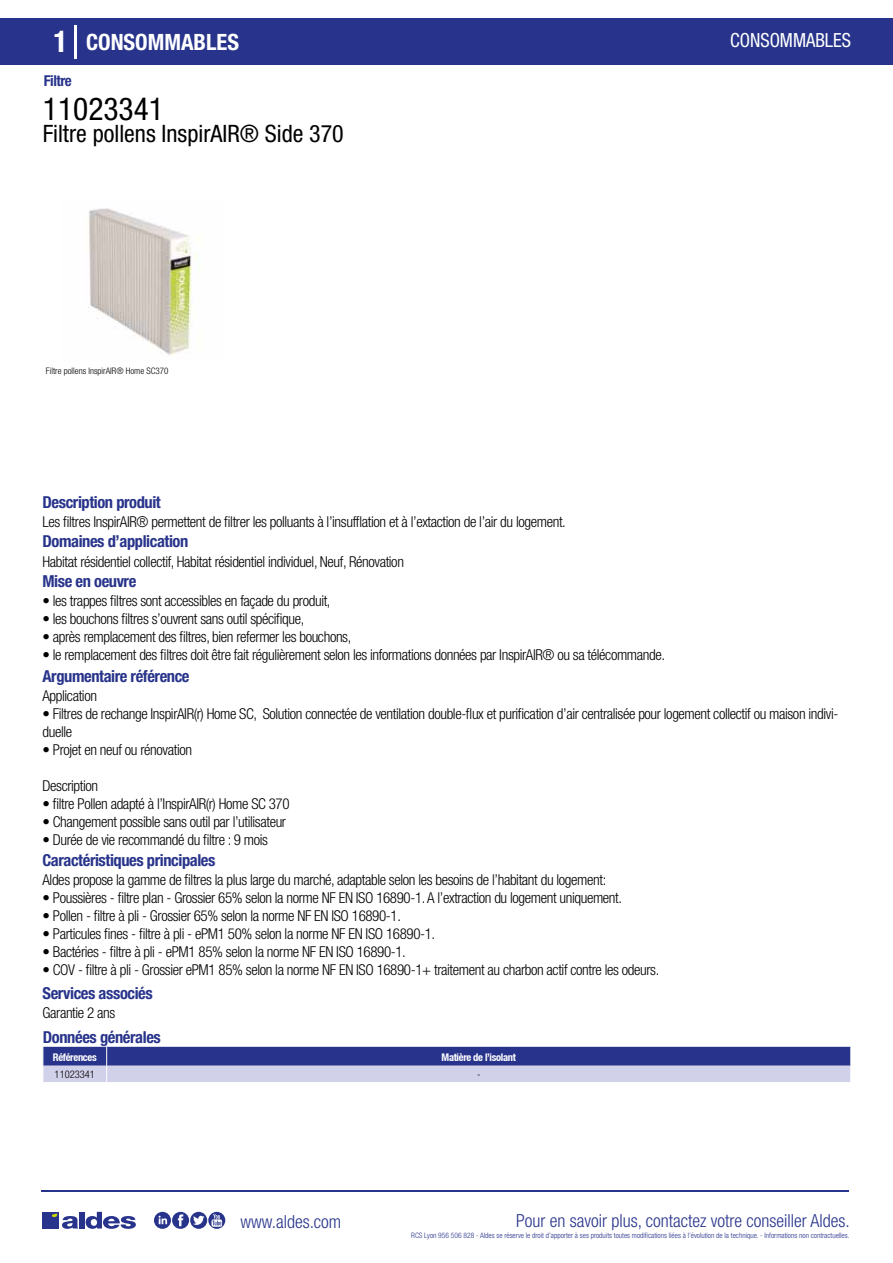
<style>
.page{position:relative;width:893px;height:1263px;background:#fff}
.page>*{position:absolute;margin:0;border:0;box-sizing:border-box;transform-origin:0 0}
.t1{font:condensed 31.5px "Helvetica Neue LT Std";color:#000}
.t2{font:condensed 24px "Helvetica Neue LT Std";color:#000}
.t3{font:700 condensed 22.5px "Helvetica Neue LT Std";color:#fff}
.t4{font:condensed 19.5px "Helvetica Neue LT Std";color:#fff;scale:.95 1}
.t5{font:300 condensed 18px "Helvetica Neue";color:#28348b}
.t6{font:700 condensed 16.5px "Helvetica Neue LT Std";letter-spacing:-.025em;color:#28348b}
.t7{font:300 condensed 15px/18px "Helvetica Neue LT Std";letter-spacing:-.025em;color:#000}
.t8{font:700 condensed 15px "Helvetica Neue LT Std";letter-spacing:-.035em;color:#28348b}
.t9{font:700 condensed 10.5px "Helvetica Neue";letter-spacing:-.03em;color:#fff}
.t10{font:300 condensed 10.5px "Helvetica Neue";color:#000}
.t11{font:300 condensed 9px "Helvetica Neue";color:#000}
.t12{font:300 condensed 7.5px "Helvetica Neue";color:#28348b}
.s1{font-size:30px}
</style>
<div class="page">
<div style="left:0;top:18px;width:893px;height:46px;background:#28348b"></div>
<hr style="left:74px;top:25px;width:2px;height:33px;background:#fff">
<img style="left:88px;top:208px;width:113px;height:147px">
<svg style="left:43px;top:1047px;width:808px;height:35px;background:#787eb7"></svg>
<hr style="left:41px;top:1190px;width:808px;height:1px;background:#28348b">
<svg style="left:154px;top:1212px;width:71px;height:17px"></svg>
<div style="left:42px;top:1212px;width:17px;height:16px;background:#28348b"></div>
<div style="left:79px;top:1212px;width:5px;height:16px;background:#28348b"></div>
<svg style="left:86px;top:1212px;width:50px;height:17px"></svg>
<svg style="left:52px;top:1213px;width:26px;height:16px"></svg>
<h3 class="t3" style="left:54px;top:28px;width:187px"><span class="s1">1</span> CONSOMMABLES</h3>
<h3 class="t4" style="left:730px;top:29px;width:129px">CONSOMMABLES</h3>
<p class="t8" style="left:44px;top:71px;width:29px">Filtre</p>
<h1 class="t1" style="left:43px;top:91px;width:122px">11023341</h1>
<h2 class="t2" style="left:43px;top:120px;width:302px">Filtre pollens InspirAIR® Side 370</h2>
<p class="t11" style="left:46px;top:365px;width:124px">Filtre pollens InspirAIR® Home SC370</p>
<p class="t11" style="left:62px;top:365px;width:74px">s InspirA R® Home SC</p>
<p class="t6" style="left:43px;top:492px;width:120px">Description produit</p>
<p class="t6" style="left:43px;top:531px;width:147px">Domaines d’application</p>
<p class="t6" style="left:43px;top:571px;width:95px">Mise en oeuvre</p>
<p class="t7" style="left:43px;top:513px;width:525px">Les filtres InspirAIR® permettent de filtrer les polluants à l’insufflation et à l’extaction de l’air du logement.</p>
<p class="t7" style="left:43px;top:552px;width:363px">Habitat résidentiel collectif, Habitat résidentiel individuel, Neuf, Rénovation</p>
<p class="t7" style="left:43px;top:592px;width:290px">• les trappes filtres sont accessibles en façade du produit,</p>
<p class="t7" style="left:43px;top:610px;width:263px">• les bouchons filtres s’ouvrent sans outil spécifique,</p>
<p class="t7" style="left:43px;top:628px;width:310px">• après remplacement des filtres, bien refermer les bouchons,</p>
<p class="t7" style="left:43px;top:646px;width:624px">• le remplacement des filtres doit être fait régulièrement selon les informations données par InspirAIR® ou sa télécommande.</p>
<p class="t6" style="left:43px;top:666px;width:149px">Argumentaire référence</p>
<p class="t7" style="left:43px;top:686px;width:56px">Application</p>
<p class="t7" style="left:43px;top:704px;width:797px">• Filtres de rechange InspirAIR(r) Home SC, Solution connectée de ventilation double-flux et purification d’air centralisée pour logement collectif ou maison indivi&shy;duelle</p>
<p class="t7" style="left:43px;top:740px;width:151px">• Projet en neuf ou rénovation</p>
<p class="t7" style="left:43px;top:776px;width:57px">Description</p>
<p class="t7" style="left:43px;top:794px;width:249px">• filtre Pollen adapté à l’InspirAIR(r) Home SC 370</p>
<p class="t7" style="left:43px;top:812px;width:245px">• Changement possible sans outil par l’utilisateur</p>
<p class="t7" style="left:43px;top:830px;width:227px">• Durée de vie recommandé du filtre : 9 mois</p>
<p class="t6" style="left:43px;top:850px;width:174px">Caractéristiques principales</p>
<p class="t7" style="left:43px;top:870px;width:565px">Aldes propose la gamme de filtres la plus large du marché, adaptable selon les besoins de l’habitant du logement:</p>
<p class="t7" style="left:43px;top:888px;width:581px">• Poussières - filtre plan - Grossier 65% selon la norme NF EN ISO 16890-1. A l’extraction du logement uniquement.</p>
<p class="t7" style="left:43px;top:906px;width:360px">• Pollen - filtre à pli - Grossier 65% selon la norme NF EN ISO 16890-1.</p>
<p class="t7" style="left:43px;top:924px;width:394px">• Particules fines - filtre à pli - ePM1 50% selon la norme NF EN ISO 16890-1.</p>
<p class="t7" style="left:43px;top:942px;width:365px">• Bactéries - filtre à pli - ePM1 85% selon la norme NF EN ISO 16890-1.</p>
<p class="t7" style="left:43px;top:960px;width:618px">• COV - filtre à pli - Grossier ePM1 85% selon la norme NF EN ISO 16890-1+ traitement au charbon actif contre les odeurs.</p>
<p class="t6" style="left:43px;top:983px;width:112px">Services associés</p>
<p class="t7" style="left:43px;top:1003px;width:74px">Garantie 2 ans</p>
<p class="t6" style="left:43px;top:1027px;width:119px">Données générales</p>
<p class="t9" style="left:53px;top:1051px;width:45px">Références</p>
<p class="t9" style="left:442px;top:1051px;width:76px">Matière de l’isolant</p>
<p class="t10" style="left:55px;top:1068px;width:42px">11023341</p>
<p class="t10" style="left:477px;top:1068px;width:5px">-</p>
<p class="t5" style="left:240px;top:1211px;width:102px">www.aldes.com</p>
<p class="t5" style="left:516px;top:1211px;width:335px">Pour en savoir plus, contactez votre conseiller Aldes.</p>
<p class="t12" style="left:411px;top:1230px;width:440px">RCS Lyon 956 506 828 - Aldes se réserve le droit d’apporter à ses produits toutes modifications liées à l’évolution de la technique. - Informations non contractuelles.</p>
</div>
